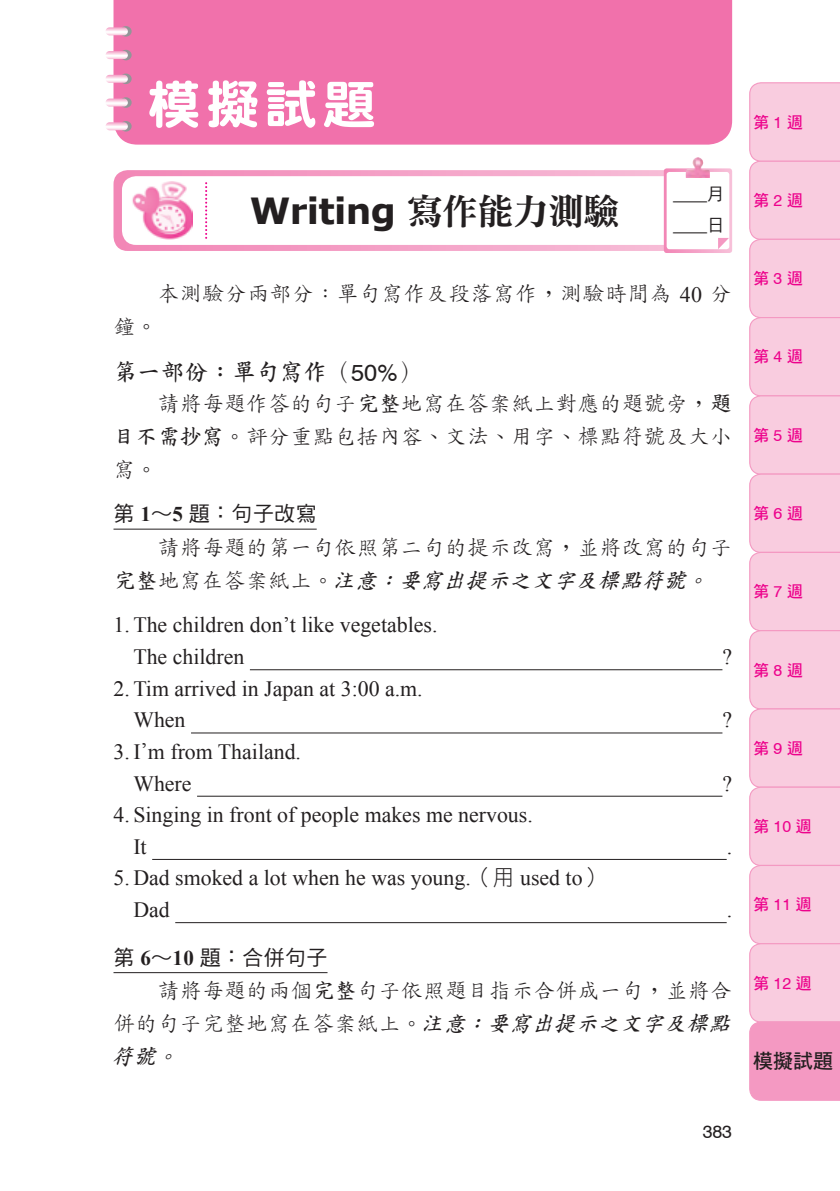
<style>
.page{position:relative;width:840px;height:1191px;background:#fff}
.page>*{position:absolute;margin:0;border:0;box-sizing:border-box;transform-origin:0 0}
.t1{font:52px "DF Yuan Std W9";color:#fff}
.t2{font:700 36px "Verdana";letter-spacing:-.02em;color:#231f20}
.t3{font:700 23.8px "AR Std Kai B5";color:#231f20}
.t4{font:300 22px/33px "AR Std Kai B5";letter-spacing:.005em;color:#231f20}
.t5{font:21.8px/31.6px "Times New Roman";color:#231f20}
.t6{font:21px "DF Hei Std W5";letter-spacing:.015em;color:#231f20}
.t7{font:20px "DF Hei Std W7";color:#231f20}
.t8{font:18px "Swiss 721 BT";color:#231f20}
.t9{font:17px/31.8px "DF Hei Std W5";color:#231f20;scale:2 1}
.t10{font:16px "DF Hei Std W7";color:#ed028c}
.s1{font-family:"Swiss 721 BT"}
.s2{font-family:"DF Ming Std W9";font-weight:400}
.s3{font-family:"Times New Roman";font-weight:400}
.s4{font-family:"Swiss 721 BT";font-weight:400}
.s5{font-weight:700}
.s6{font-family:"Times New Roman";font-weight:700}
.s7{font-weight:700;font-style:italic}
.s8{font-family:"DF Hei Std W3"}
</style>
<div class="page">
<svg style="left:749px;top:82px;width:90px;height:1018px;background:#f8c7dc"></svg>
<div style="left:113px;top:170px;width:600px;height:81px;background:linear-gradient(to right,#f286b6,#f7c0d9);border-radius:14px"></div>
<div style="left:122px;top:176px;width:582px;height:69px;background:#fff;border-radius:14px"></div>
<svg style="left:663px;top:168px;width:68px;height:85px"></svg>
<div style="left:666px;top:172px;width:63px;height:77px;background:#fff;border-radius:3px"></div>
<svg style="left:718px;top:238px;width:10px;height:11px"></svg>
<img style="left:132px;top:181px;width:61px;height:59px">
<div style="left:113px;top:0;width:618px;height:145px;background:#f171ab"></div>
<svg style="left:120px;top:26px;width:12px;height:11px"></svg>
<svg style="left:105px;top:27px;width:23px;height:8px"></svg>
<div style="left:120px;top:50px;width:12px;height:10px;background:#939598;border-radius:50%"></div>
<svg style="left:105px;top:51px;width:23px;height:8px"></svg>
<div style="left:120px;top:74px;width:12px;height:10px;background:#939598;border-radius:50%"></div>
<svg style="left:105px;top:75px;width:23px;height:8px"></svg>
<svg style="left:120px;top:97px;width:12px;height:11px"></svg>
<svg style="left:105px;top:99px;width:23px;height:8px"></svg>
<svg style="left:120px;top:121px;width:12px;height:11px"></svg>
<svg style="left:105px;top:122px;width:23px;height:8px"></svg>
<hr style="left:113px;top:529px;width:203px;height:1px;background:#231f20">
<hr style="left:250px;top:669px;width:472px;height:1px;background:#231f20">
<hr style="left:191px;top:732px;width:531px;height:1px;background:#231f20">
<hr style="left:197px;top:796px;width:525px;height:1px;background:#231f20">
<hr style="left:152px;top:859px;width:574px;height:1px;background:#231f20">
<hr style="left:175px;top:922px;width:551px;height:1px;background:#231f20">
<hr style="left:113px;top:972px;width:214px;height:1px;background:#231f20">
<img style="left:685px;top:157px;width:24px;height:21px">
<svg style="left:205px;top:182px;width:2px;height:57px"></svg>
<h1 class="t1" style="left:148px;top:76px;width:230px">模擬試題</h1>
<p class="t10" style="left:752px;top:113px;width:51px">第<span class="s1">1</span>週</p>
<h2 class="t2" style="left:249px;top:188px;width:371px">Writing <span class="s2">寫作能力測驗</span></h2>
<p class="t9" style="left:672px;top:177px;width:27px">＿月＿日</p>
<p class="t4" style="left:158px;top:277px;width:575px">本測驗分兩部分：單句寫作及段落寫作，測驗時間為 <span class="s3">40</span> 分</p>
<p class="t4" style="left:113px;top:310px;width:46px">鐘。</p>
<p class="t3" style="left:113px;top:360px;width:309px">第一部份：單句寫作（<span class="s4">50%</span>）</p>
<p class="t4" style="left:113px;top:387px;width:619px;text-align:justify;text-indent:44px">請將每題作答的句子<span class="s5">完整</span>地寫在答案紙上對應的題號旁，<span class="s5">題目不需抄寫</span>。評分重點包括內容、文法、用字、標點符號及大小寫。</p>
<p class="t6" style="left:113px;top:502px;width:204px">第 <span class="s6">1</span>∼<span class="s6">5</span> 題：句子改寫</p>
<p class="t4" style="left:113px;top:531px;width:619px;text-indent:44px">請將每題的第一句依照第二句的提示改寫，並將改寫的句子<span class="s5">完整</span>地寫在答案紙上。<span class="s7">注意：要寫出提示之文字及標點符號。</span></p>
<p class="t5" style="left:133px;top:609px;width:305px;text-indent:-20px">1. The children don’t like vegetables.<br>The children</p>
<p class="t5" style="left:722px;top:640px;width:11px">?</p>
<p class="t5" style="left:133px;top:672px;width:291px;text-indent:-20px">2. Tim arrived in Japan at 3:00 a.m.<br>When</p>
<p class="t5" style="left:133px;top:735px;width:169px;text-indent:-20px">3. I’m from Thailand.<br>Where</p>
<p class="t5" style="left:133px;top:798px;width:401px;text-indent:-20px">4. Singing in front of people makes me nervous.<br>It</p>
<p class="t5" style="left:133px;top:862px;width:472px;text-indent:-20px">5. Dad smoked a lot when he was young.<span class="s8">（用</span> used to<span class="s8">）<br></span>Dad</p>
<p class="t5" style="left:722px;top:704px;width:11px">?</p>
<p class="t5" style="left:722px;top:767px;width:11px">?</p>
<p class="t5" style="left:726px;top:830px;width:7px">.</p>
<p class="t5" style="left:726px;top:893px;width:7px">.</p>
<p class="t6" style="left:113px;top:946px;width:215px">第 <span class="s6">6</span>∼<span class="s6">10</span> 題：合併句子</p>
<p class="t4" style="left:111px;top:974px;width:625px;text-indent:47px">請將每題的兩個<span class="s5">完整</span>句子依照題目指示合併成一句，並將合併的句子完整地寫在答案紙上。<span class="s7">注意：要寫出提示之文字及標點符號。</span></p>
<p class="t10" style="left:752px;top:191px;width:51px">第<span class="s1">2</span>週</p>
<p class="t10" style="left:752px;top:270px;width:51px">第<span class="s1">3</span>週</p>
<p class="t10" style="left:752px;top:348px;width:51px">第<span class="s1">4</span>週</p>
<p class="t10" style="left:752px;top:426px;width:51px">第<span class="s1">5</span>週</p>
<p class="t10" style="left:752px;top:504px;width:51px">第<span class="s1">6</span>週</p>
<p class="t10" style="left:752px;top:583px;width:51px">第<span class="s1">7</span>週</p>
<p class="t10" style="left:752px;top:661px;width:51px">第<span class="s1">8</span>週</p>
<p class="t10" style="left:752px;top:739px;width:51px">第<span class="s1">9</span>週</p>
<p class="t10" style="left:752px;top:817px;width:60px">第<span class="s1">10</span>週</p>
<p class="t10" style="left:752px;top:896px;width:60px">第<span class="s1">11</span>週</p>
<p class="t10" style="left:752px;top:974px;width:60px">第<span class="s1">12</span>週</p>
<p class="t7" style="left:752px;top:1050px;width:81px">模擬試題</p>
<p class="t8" style="left:702px;top:1121px;width:31px">383</p>
</div>
